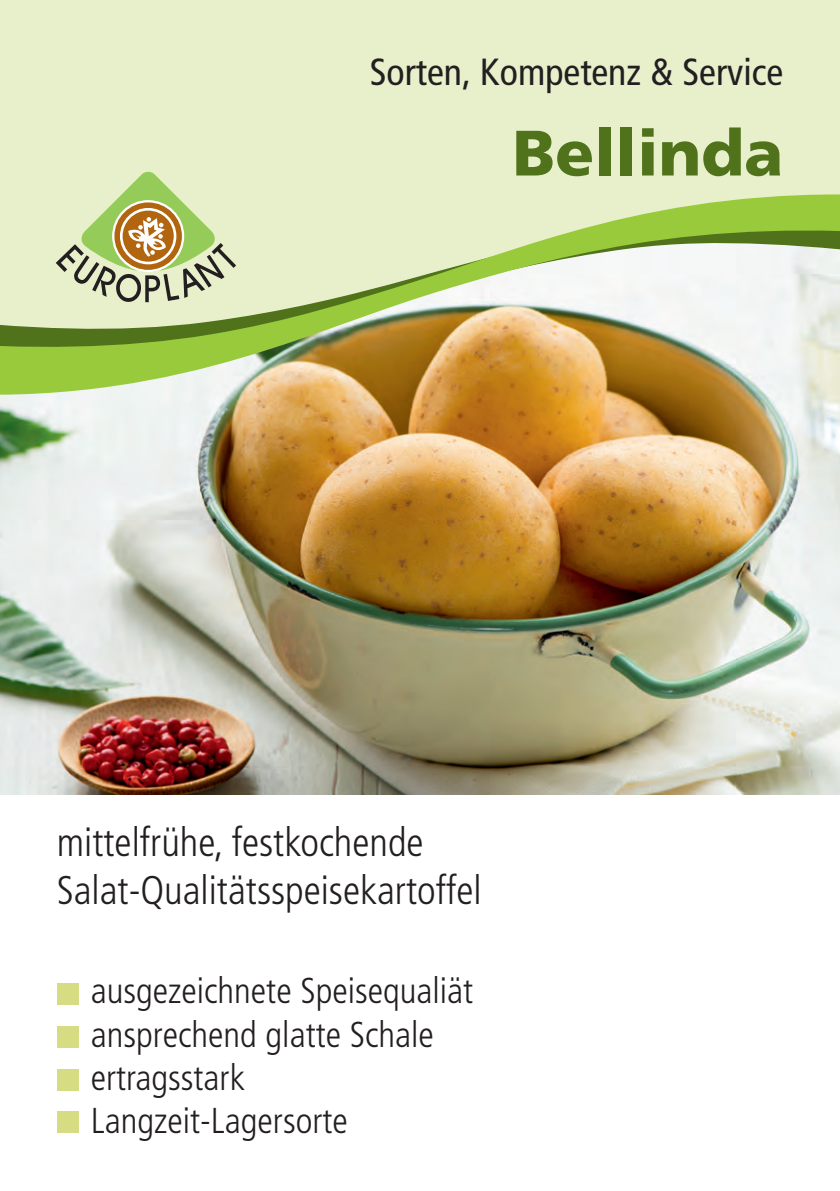
<style>
.page{position:relative;width:840px;height:1191px;background:#fff}
.page>*{position:absolute;margin:0;border:0;box-sizing:border-box;transform-origin:0 0}
.t1{font:900 64px "Frutiger";color:#4f721b}
.t2{font:300 condensed 40px/48px "Frutiger";color:#231f20}
.t3{font:condensed 37.8px "Frutiger";color:#231f20}
.t4{font:300 condensed 36px/43.2px "Frutiger";color:#231f20}
</style>
<div class="page">
<img style="left:0;top:399px;width:839px;height:395px">
<div style="left:0;top:0;width:839px;height:181px;background:#e7f0cb"></div>
<svg style="left:0;top:181px;width:839px;height:218px"></svg>
<svg style="left:56px;top:171px;width:180px;height:131px;background:#c5cb99"></svg>
<div style="left:57px;top:983px;width:21px;height:22px;background:#d5dc82"></div>
<div style="left:57px;top:1026px;width:21px;height:22px;background:#d5dc82"></div>
<div style="left:57px;top:1069px;width:21px;height:22px;background:#d5dc82"></div>
<div style="left:57px;top:1110px;width:21px;height:22px;background:#d5dc82"></div>
<p class="t3" style="left:369px;top:50px;width:415px">Sorten, Kompetenz &amp; Service</p>
<h1 class="t1" style="left:512px;top:114px;width:272px">Bellinda</h1>
<p class="t2" style="left:57px;top:819px;width:426px">mittelfrühe, festkochende<br>Salat-Qualitätsspeisekartoffel</p>
<p class="t4" style="left:91px;top:969px;width:383px">ausgezeichnete Speisequaliät ansprechend glatte Schale ertragsstark<br>Langzeit-Lagersorte</p>
</div>
